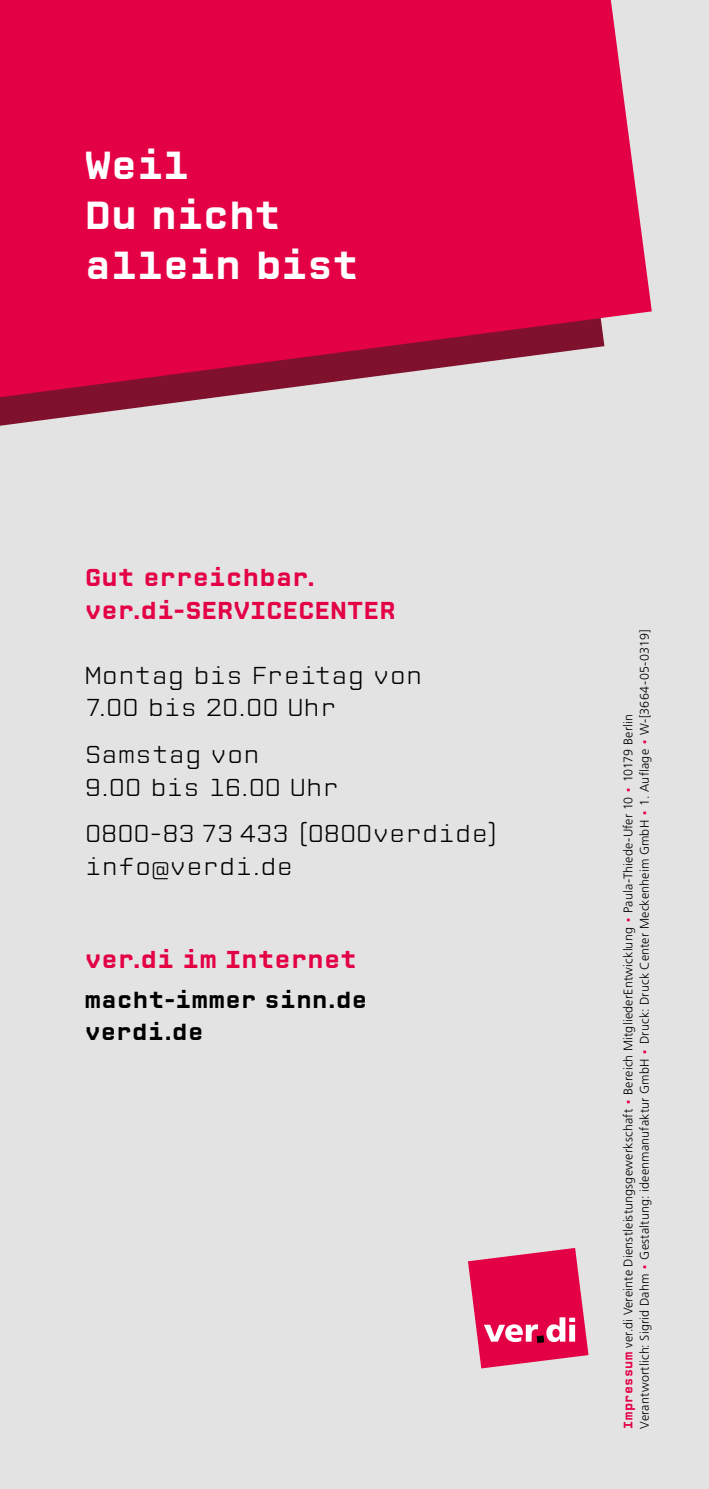
<style>
.page{position:relative;width:709px;height:1489px;background:#fff}
.page>*{position:absolute;margin:0;border:0;box-sizing:border-box;transform-origin:0 0}
.t1{font:700 40px/50px "CP Prop v 07";color:#fff}
.t2{font:300 25px/32.5px "CP Prop v 07";letter-spacing:.01em;color:#000}
.t3{font:700 25px/32.5px "CP Prop v 07";letter-spacing:.005em;color:#e40045}
.t4{font:700 23.75px/32.5px "CP Prop v 07";letter-spacing:.015em;color:#000}
.t5{font:300 12.5px/16.2px "Frutiger LT Pro";letter-spacing:.015em;color:#000}
.s1{font-family:"CP Prop v 07";font-weight:700;color:#e40045}
</style>
<div class="page">
<div style="left:0;top:0;width:709px;height:1488px;background:#e3e3e3"></div>
<svg style="left:0;top:397px;width:218px;height:29px"></svg>
<svg style="left:0;top:0;width:652px;height:397px;background:#de124f"></svg>
<svg style="left:468px;top:1248px;width:120px;height:120px"></svg>
<h1 class="t1" style="left:85px;top:141px;width:275px">Weil<br>Du nicht allein bist</h1>
<h2 class="t3" style="left:85px;top:561px;width:312px">Gut erreichbar. ver.di-SERVICECENTER</h2>
<h2 class="t2" style="left:85px;top:659px;width:339px">Montag bis Freitag von<br>7.00 bis 20.00 Uhr</h2>
<h2 class="t2" style="left:85px;top:738px;width:255px">Samstag von<br>9.00 bis 16.00 Uhr</h2>
<h2 class="t2" style="left:85px;top:817px;width:415px">0800-83 73 433 (0800verdide) info@verdi.de</h2>
<h2 class="t3" style="left:85px;top:943px;width:274px">ver.di im Internet</h2>
<h3 class="t4" style="left:85px;top:983px;width:284px">macht-immer sinn.de verdi.de</h3>
<p class="t5" style="left:620px;top:1428px;width:800px;rotate:-90deg"><span class="s1">Impressum</span> ver.di Vereinte Dienstleistungsgewerkschaft <span class="s1">•</span> Bereich MitgliederEntwicklung <span class="s1">•</span> Paula-Thiede-Ufer 10 <span class="s1">•</span> 10179 Berlin<br>Verantwortlich: Sigrid Dahm <span class="s1">•</span> Gestaltung: ideenmanufaktur GmbH <span class="s1">•</span> Druck: Druck Center Meckenheim GmbH <span class="s1">•</span> 1. Auflage <span class="s1">•</span> W-[3664-05-0319]</p>
</div>
